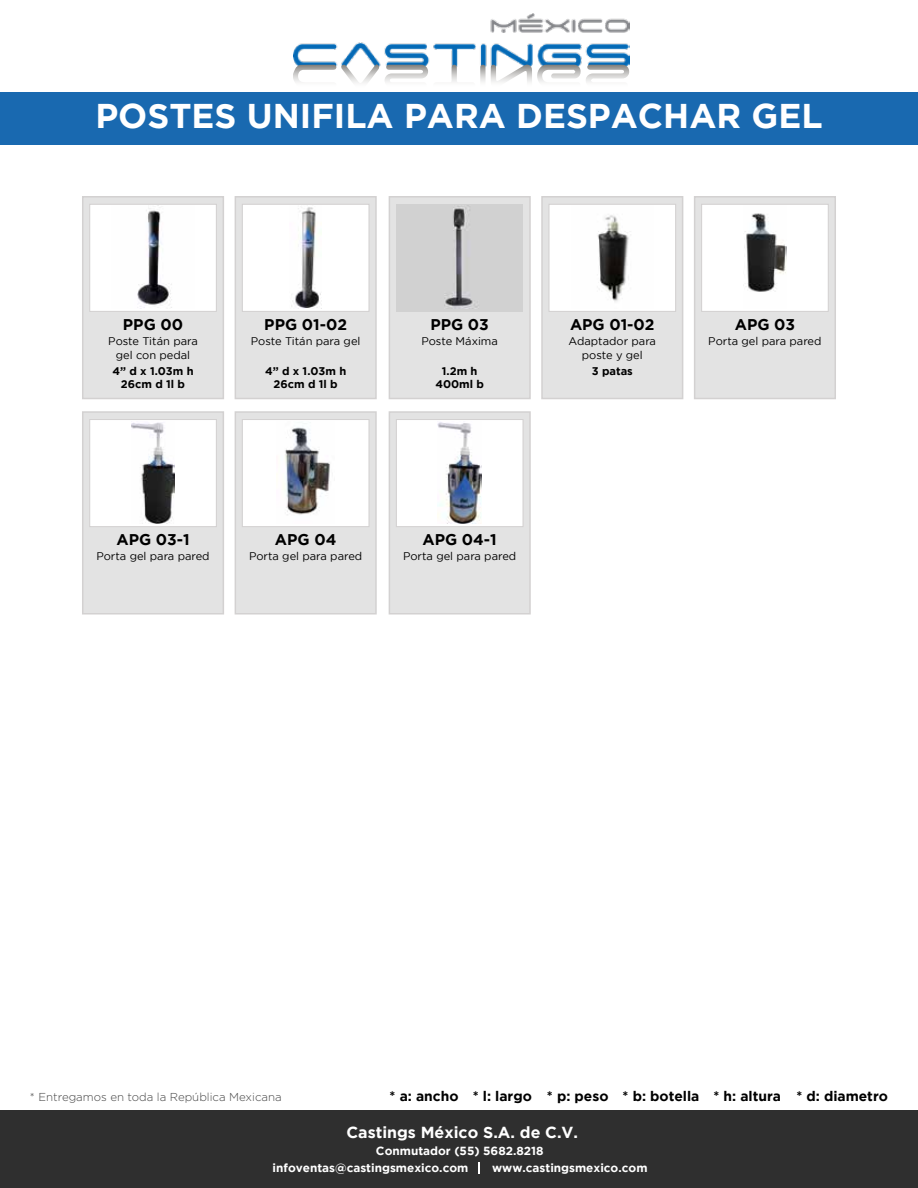
<style>
.page{position:relative;width:918px;height:1188px;background:#fff}
.page>*{position:absolute;margin:0;border:0;box-sizing:border-box;transform-origin:0 0}
.t1{font:700 34.35px "Gotham";color:#fff}
.t2{font:700 16.05px "Gotham";color:#fff}
.t3{font:700 15.45px "Gotham";color:#000}
.t4{font:700 13.8px "Gotham";color:#000}
.t5{font:700 11.7px/17.5px "Gotham";color:#fff}
.t6{font:300 11.55px "Gotham";color:#444}
.t7{font:11.1px/13.4px "Gotham";color:#000;text-align:center}
.t8{font:700 11.1px/13.4px "Gotham";color:#000;text-align:center}
</style>
<div class="page">
<div style="left:0;top:1111px;width:918px;height:77px;background:#2f2f2f"></div>
<div style="left:0;top:92px;width:918px;height:53px;background:#1969b0"></div>
<img style="left:293px;top:14px;width:336px;height:50px">
<svg style="left:293px;top:64px;width:337px;height:19px"></svg>
<div style="left:82px;top:196px;width:142px;height:203px;background:#e3e3e3;border:2px solid #d3d1d1"></div>
<div style="left:89px;top:204px;width:128px;height:108px;background:#fff;border:1px solid #d3d1d1"></div>
<img style="left:137px;top:208px;width:35px;height:101px">
<div style="left:235px;top:196px;width:142px;height:203px;background:#e3e3e3;border:2px solid #d3d1d1"></div>
<div style="left:242px;top:204px;width:128px;height:108px;background:#fff;border:1px solid #d3d1d1"></div>
<img style="left:291px;top:207px;width:31px;height:102px">
<div style="left:389px;top:196px;width:142px;height:203px;background:#e3e3e3;border:2px solid #d3d1d1"></div>
<div style="left:396px;top:204px;width:127px;height:107px;background:#d1d1d1"></div>
<img style="left:444px;top:206px;width:32px;height:103px">
<div style="left:541px;top:196px;width:142px;height:203px;background:#e3e3e3;border:2px solid #d3d1d1"></div>
<div style="left:548px;top:204px;width:128px;height:108px;background:#fff;border:1px solid #d3d1d1"></div>
<img style="left:597px;top:215px;width:32px;height:87px">
<div style="left:694px;top:196px;width:142px;height:203px;background:#e3e3e3;border:2px solid #d3d1d1"></div>
<div style="left:701px;top:204px;width:128px;height:108px;background:#fff;border:1px solid #d3d1d1"></div>
<img style="left:743px;top:213px;width:44px;height:79px">
<div style="left:82px;top:411px;width:142px;height:204px;background:#e3e3e3;border:2px solid #d3d1d1"></div>
<div style="left:89px;top:419px;width:128px;height:108px;background:#fff;border:1px solid #d3d1d1"></div>
<img style="left:131px;top:422px;width:44px;height:102px">
<div style="left:235px;top:411px;width:142px;height:204px;background:#e3e3e3;border:2px solid #d3d1d1"></div>
<div style="left:242px;top:419px;width:128px;height:108px;background:#fff;border:1px solid #d3d1d1"></div>
<img style="left:283px;top:423px;width:47px;height:92px">
<div style="left:389px;top:411px;width:142px;height:204px;background:#e3e3e3;border:2px solid #d3d1d1"></div>
<div style="left:396px;top:419px;width:128px;height:108px;background:#fff;border:1px solid #d3d1d1"></div>
<img style="left:438px;top:422px;width:44px;height:102px">
<h1 class="t1" style="left:95px;top:96px;width:729px">POSTES UNIFILA PARA DESPACHAR GEL</h1>
<h3 class="t3" style="left:123px;top:315px;width:62px">PPG 00</h3>
<p class="t7" style="left:108px;top:334px;width:91px">Poste Titán para gel con pedal</p>
<p class="t8" style="left:112px;top:364px;width:83px">4” d x 1.03m h<br>26cm d 1l b</p>
<h3 class="t3" style="left:264px;top:315px;width:84px">PPG 01-02</h3>
<p class="t7" style="left:251px;top:334px;width:111px">Poste Titán para gel</p>
<p class="t8" style="left:265px;top:364px;width:83px">4” d x 1.03m h<br>26cm d 1l b</p>
<h3 class="t3" style="left:430px;top:315px;width:60px">PPG 03</h3>
<p class="t7" style="left:421px;top:334px;width:78px">Poste Máxima</p>
<p class="t8" style="left:435px;top:364px;width:50px">1.2m h<br>400ml b</p>
<h3 class="t3" style="left:570px;top:315px;width:86px">APG 01-02</h3>
<p class="t7" style="left:569px;top:334px;width:89px">Adaptador para poste y gel</p>
<p class="t8" style="left:592px;top:364px;width:43px">3 patas</p>
<h3 class="t3" style="left:735px;top:315px;width:62px">APG 03</h3>
<p class="t7" style="left:708px;top:334px;width:115px">Porta gel para pared</p>
<h3 class="t3" style="left:116px;top:531px;width:75px">APG 03-1</h3>
<p class="t7" style="left:96px;top:550px;width:115px">Porta gel para pared</p>
<h3 class="t3" style="left:275px;top:531px;width:63px">APG 04</h3>
<p class="t7" style="left:249px;top:550px;width:115px">Porta gel para pared</p>
<h3 class="t3" style="left:423px;top:531px;width:76px">APG 04-1</h3>
<p class="t7" style="left:403px;top:550px;width:115px">Porta gel para pared</p>
<p class="t6" style="left:30px;top:1090px;width:253px">* Entregamos en toda la República Mexicana</p>
<p class="t4" style="left:390px;top:1088px;width:500px">* a: ancho * l: largo * p: peso * b: botella * h: altura * d: diametro</p>
<h2 class="t2" style="left:346px;top:1123px;width:233px">Castings México S.A. de C.V.</h2>
<p class="t5" style="left:273px;top:1142px;width:273px;text-indent:103px">Conmutador (55) 5682.8218 infoventas@castingsmexico.com</p>
<p class="t5" style="left:492px;top:1159px;width:157px">www.castingsmexico.com</p>
</div>
